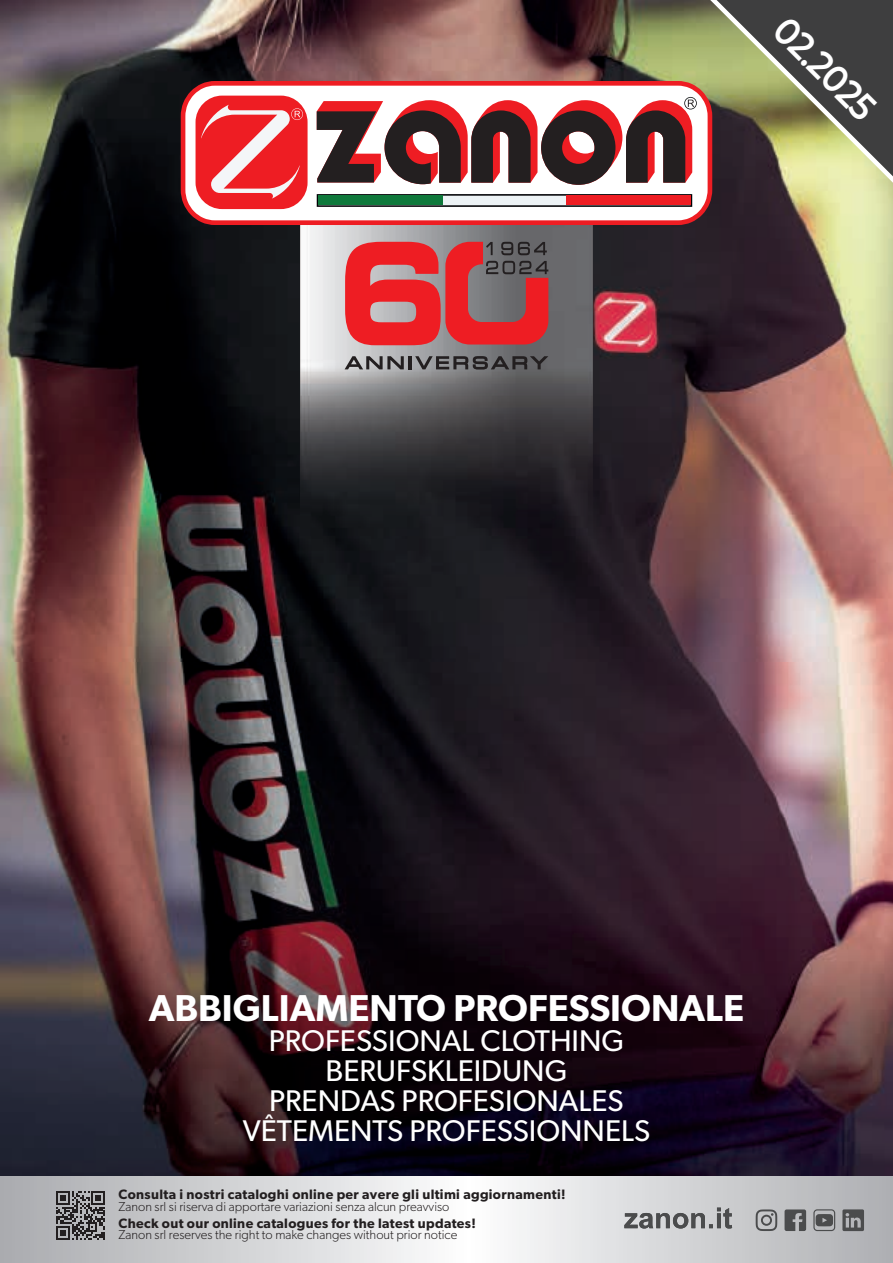
<style>
.page{position:relative;width:893px;height:1263px;background:#fff}
.page>*{position:absolute;margin:0;border:0;box-sizing:border-box;transform-origin:0 0}
.t1{font:600 37.5px "Gibson";color:#fff}
.t2{font:600 37.5px "Montserrat";color:#fff;scale:.9 1}
.t3{font:30px/30px "Gibson";color:#fff;text-align:center}
.t4{font:600 13.65px "Gibson";letter-spacing:.025em;color:#231f20}
.t5{font:300 13.05px "Gibson";color:#231f20}
</style>
<div class="page">
<img style="left:0;top:0;width:893px;height:1176px">
<img style="left:300px;top:225px;width:293px;height:311px">
<svg style="left:345px;top:242px;width:203px;height:103px"></svg>
<svg style="left:345px;top:356px;width:203px;height:13px"></svg>
<svg style="left:181px;top:81px;width:489px;height:144px;fill:#ee1d23"></svg>
<svg style="left:317px;top:97px;width:353px;height:125px"></svg>
<div style="left:318px;top:196px;width:124px;height:9px;background:#0f793c"></div>
<div style="left:566px;top:196px;width:125px;height:9px;background:#ee1d23"></div>
<svg style="left:670px;top:0;width:223px;height:227px"></svg>
<svg style="left:0;top:1176px;width:893px;height:87px"></svg>
<svg style="left:784px;top:1209px;width:22px;height:22px"></svg>
<svg style="left:756px;top:1209px;width:21px;height:22px"></svg>
<svg style="left:842px;top:1209px;width:22px;height:22px"></svg>
<svg style="left:813px;top:1209px;width:22px;height:22px"></svg>
<svg style="left:624px;top:1207px;width:108px;height:21px"></svg>
<svg style="left:56px;top:1191px;width:49px;height:49px"></svg>
<h1 class="t2" style="left:799px;top:5px;width:143px;rotate:45deg">02.2025</h1>
<h1 class="t1" style="left:149px;top:986px;width:597px">ABBIGLIAMENTO PROFESSIONALE</h1>
<h2 class="t3" style="left:243px;top:1025px;width:409px">PROFESSIONAL CLOTHING<br>BERUFSKLEIDUNG<br>PRENDAS PROFESIONALES<br>VÊTEMENTS PROFESSIONNELS</h2>
<p class="t4" style="left:119px;top:1186px;width:448px">Consulta i nostri cataloghi online per avere gli ultimi aggiornamenti!</p>
<p class="t5" style="left:119px;top:1198px;width:332px">Zanon srl si riserva di apportare variazioni senza alcun preavviso</p>
<p class="t4" style="left:119px;top:1215px;width:359px">Check out our online catalogues for the latest updates!</p>
<p class="t5" style="left:119px;top:1227px;width:340px">Zanon srl reserves the right to make changes without prior notice</p>
</div>
